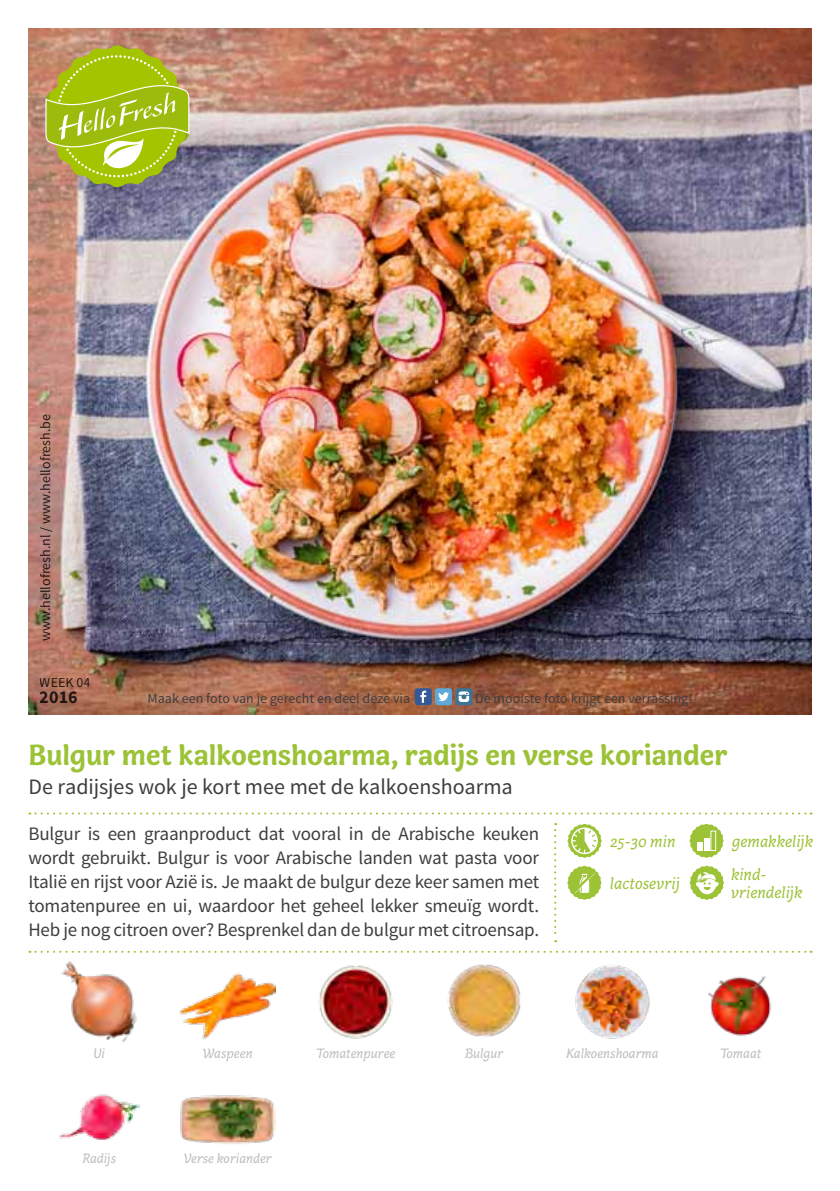
<style>
.page{position:relative;width:840px;height:1191px;background:#fff}
.page>*{position:absolute;margin:0;border:0;box-sizing:border-box;transform-origin:0 0}
.t1{font:700 30px "Capucine Basic";letter-spacing:-.005em;color:#9cc236}
.t2{font:22px "Source Sans Pro";color:#3e3d40}
.t3{font:19px/24px "Source Sans Pro";letter-spacing:-.01em;color:#3e3d40;text-align:justify}
.t4{font:700 18px "Source Sans Pro";color:#000}
.t5{font:italic 17px/18px "Capucine Basic";color:#9cc236}
.t6{font:14px "Source Sans Pro";color:#3e3d40}
.t7{font:italic 14px "Capucine Basic";color:#bbbdbe}
.t8{font:14px "Source Sans Pro";color:#000}
</style>
<div class="page">
<img style="left:28px;top:28px;width:783px;height:686px">
<svg style="left:45px;top:45px;width:144px;height:142px;background:#adb93c"></svg>
<svg style="left:29px;top:812px;width:782px;height:2px"></svg>
<svg style="left:554px;top:823px;width:2px;height:119px"></svg>
<svg style="left:29px;top:950px;width:782px;height:2px"></svg>
<img style="left:60px;top:1094px;width:80px;height:46px">
<div style="left:414px;top:688px;width:17px;height:17px;background:#335a96;border-radius:3px"></div>
<svg style="left:420px;top:690px;width:6px;height:13px"></svg>
<div style="left:455px;top:688px;width:17px;height:17px;background:#3c7397;border-radius:3px"></div>
<svg style="left:458px;top:691px;width:11px;height:11px"></svg>
<div style="left:435px;top:688px;width:17px;height:17px;background:#5fa9d9;border-radius:3px"></div>
<svg style="left:438px;top:692px;width:11px;height:9px"></svg>
<img style="left:447px;top:964px;width:74px;height:74px">
<img style="left:575px;top:964px;width:75px;height:75px">
<img style="left:708px;top:976px;width:63px;height:60px">
<img style="left:318px;top:965px;width:75px;height:74px">
<img style="left:180px;top:973px;width:95px;height:66px">
<img style="left:180px;top:1095px;width:95px;height:49px">
<img style="left:61px;top:961px;width:76px;height:82px">
<svg style="left:689px;top:823px;width:34px;height:35px"></svg>
<svg style="left:567px;top:823px;width:34px;height:35px"></svg>
<svg style="left:567px;top:865px;width:34px;height:35px"></svg>
<svg style="left:689px;top:865px;width:34px;height:35px"></svg>
<p class="t8" style="left:37px;top:641px;width:228px;rotate:-90deg">www.hellofresh.nl / www.hellofresh.be</p>
<p class="t8" style="left:40px;top:674px;width:52px">WEEK 04</p>
<p class="t4" style="left:40px;top:685px;width:40px">2016</p>
<p class="t6" style="left:147px;top:690px;width:264px">Maak een foto van je gerecht en deel deze via</p>
<p class="t6" style="left:475px;top:690px;width:218px">De mooiste foto krijgt een verrassing!</p>
<h1 class="t1" style="left:28px;top:731px;width:700px">Bulgur met kalkoenshoarma, radijs en verse koriander</h1>
<p class="t2" style="left:28px;top:772px;width:485px">De radijsjes wok je kort mee met de kalkoenshoarma</p>
<p class="t3" style="left:28px;top:822px;width:512px">Bulgur is een graanproduct dat vooral in de Arabische keuken wordt gebruikt. Bulgur is voor Arabische landen wat pasta voor Italië en rijst voor Azië is. Je maakt de bulgur deze keer samen met tomatenpuree en ui, waardoor het geheel lekker smeuïg wordt.<br>Heb je nog citroen over? Besprenkel dan de bulgur met citroensap.</p>
<p class="t5" style="left:609px;top:833px;width:67px">25-30 min</p>
<p class="t5" style="left:731px;top:833px;width:83px">gemakkelijk</p>
<p class="t5" style="left:609px;top:875px;width:71px">lactosevrij</p>
<p class="t5" style="left:730px;top:866px;width:73px">kind&shy;vriendelijk</p>
<p class="t7" style="left:93px;top:1042px;width:13px">Ui</p>
<p class="t7" style="left:82px;top:1148px;width:35px">Radijs</p>
<p class="t7" style="left:202px;top:1042px;width:52px">Waspeen</p>
<p class="t7" style="left:183px;top:1148px;width:90px">Verse koriander</p>
<p class="t7" style="left:316px;top:1042px;width:81px">Tomatenpuree</p>
<p class="t7" style="left:465px;top:1042px;width:40px">Bulgur</p>
<p class="t7" style="left:565px;top:1042px;width:94px">Kalkoenshoarma</p>
<p class="t7" style="left:719px;top:1043px;width:43px">Tomaat</p>
</div>
